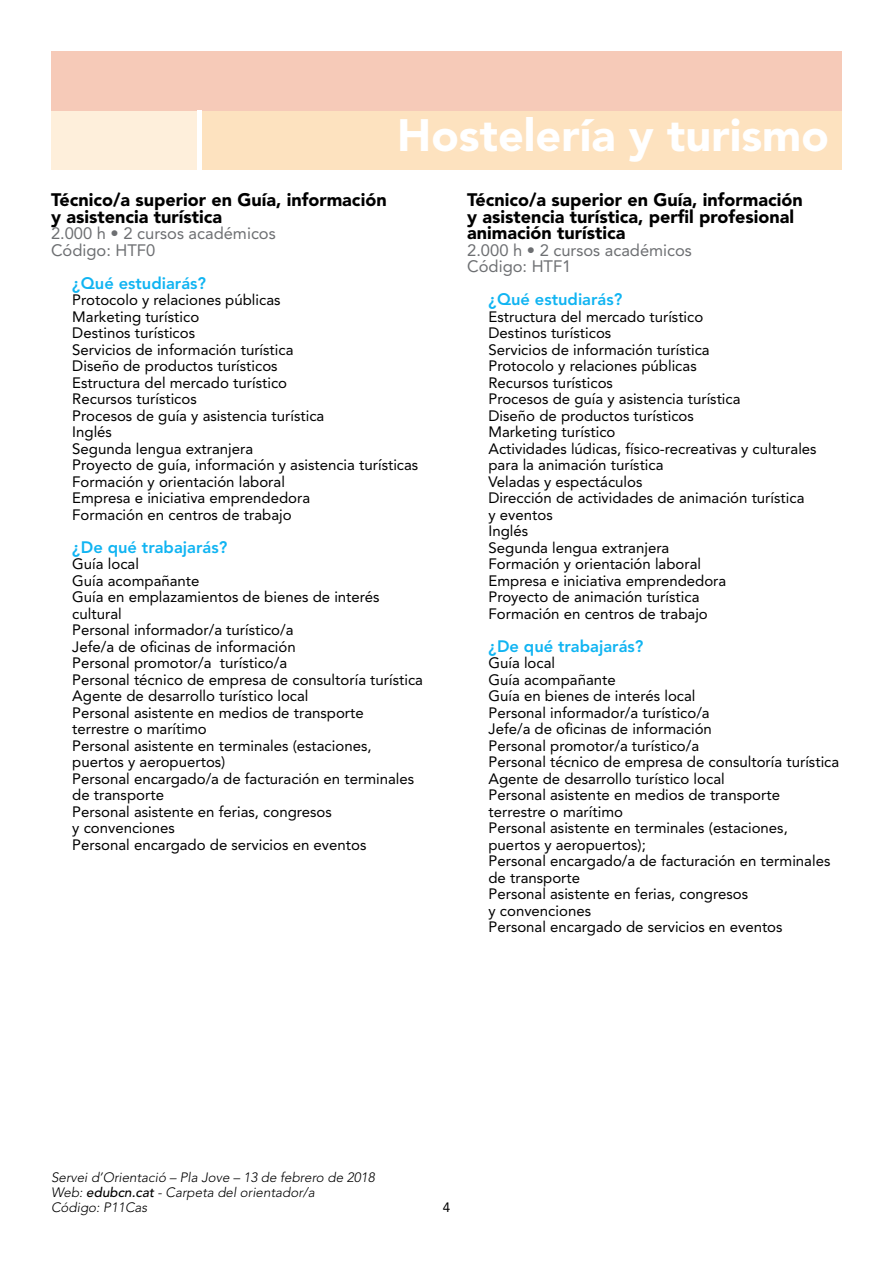
<style>
.page{position:relative;width:893px;height:1263px;background:#fff}
.page>*{position:absolute;margin:0;border:0;box-sizing:border-box;transform-origin:0 0}
.t1{font:900 45px "Avenir LT Std";color:#fff}
.curs{font:900 18px/16.5px "Avenir LT Std";color:#000}
.Codi{font:16.5px "Avenir LT Std";color:#6d6f72}
.pregunta{font:800 16.5px "Avenir LT Std";color:#10b4f2}
.text{font:15px/16.5px "Avenir LT Std";color:#000}
.t2{font:italic 300 13.5px "Avenir LT Std";color:#000}
.text-2{font:13.5px "Avenir LT Std";color:#000}
.s1{font-weight:500}
</style>
<div class="page">
<div style="left:51px;top:111px;width:791px;height:59px;background:#fde2bf"></div>
<div style="left:51px;top:111px;width:149px;height:59px;background:#feefdb"></div>
<div style="left:51px;top:51px;width:791px;height:60px;background:#f6cab8"></div>
<hr style="left:198px;top:111px;width:4px;height:59px;background:#fff">
<p class="t1" style="left:397px;top:108px;width:433px">Hostelería y turismo</p>
<p class="curs" style="left:51px;top:192px;width:337px">Técnico/a superior en Guía, información y asistencia turística</p>
<p class="Codi" style="left:51px;top:224px;width:226px">2.000 h • 2 cursos académicos</p>
<p class="Codi" style="left:51px;top:240px;width:106px">Código: HTF0</p>
<p class="pregunta" style="left:72px;top:273px;width:135px">¿Qué estudiarás?</p>
<p class="text" style="left:72px;top:292px;width:210px">Protocolo y relaciones públicas</p>
<p class="text" style="left:72px;top:308px;width:128px">Marketing turístico</p>
<p class="text" style="left:72px;top:325px;width:124px">Destinos turísticos</p>
<p class="text" style="left:72px;top:341px;width:223px">Servicios de información turística</p>
<p class="text" style="left:72px;top:358px;width:207px">Diseño de productos turísticos</p>
<p class="text" style="left:72px;top:374px;width:216px">Estructura del mercado turístico</p>
<p class="text" style="left:72px;top:391px;width:126px">Recursos turísticos</p>
<p class="text" style="left:72px;top:407px;width:254px">Procesos de guía y asistencia turística</p>
<p class="text" style="left:72px;top:424px;width:41px">Inglés</p>
<p class="text" style="left:72px;top:440px;width:182px">Segunda lengua extranjera</p>
<p class="text" style="left:72px;top:457px;width:348px">Proyecto de guía, información y asistencia turísticas</p>
<p class="text" style="left:72px;top:473px;width:214px">Formación y orientación laboral</p>
<p class="text" style="left:72px;top:490px;width:239px">Empresa e iniciativa emprendedora</p>
<p class="text" style="left:72px;top:506px;width:221px">Formación en centros de trabajo</p>
<p class="pregunta" style="left:72px;top:537px;width:156px">¿De qué trabajarás?</p>
<p class="text" style="left:72px;top:556px;width:68px">Guía local</p>
<p class="text" style="left:72px;top:572px;width:129px">Guía acompañante</p>
<p class="text" style="left:72px;top:589px;width:309px">Guía en emplazamientos de bienes de interés cultural</p>
<p class="text" style="left:72px;top:622px;width:223px">Personal informador/a turístico/a</p>
<p class="text" style="left:72px;top:638px;width:225px">Jefe/a de oficinas de información</p>
<p class="text" style="left:72px;top:655px;width:216px">Personal promotor/a turístico/a</p>
<p class="text" style="left:72px;top:671px;width:352px">Personal técnico de empresa de consultoría turística</p>
<p class="text" style="left:72px;top:688px;width:238px">Agente de desarrollo turístico local</p>
<p class="text" style="left:72px;top:704px;width:293px">Personal asistente en medios de transporte terrestre o marítimo</p>
<p class="text" style="left:72px;top:737px;width:301px">Personal asistente en terminales (estaciones, puertos y aeropuertos)</p>
<p class="text" style="left:72px;top:770px;width:343px">Personal encargado/a de facturación en terminales de transporte</p>
<p class="text" style="left:72px;top:803px;width:261px">Personal asistente en ferias, congresos y convenciones</p>
<p class="text" style="left:72px;top:836px;width:296px">Personal encargado de servicios en eventos</p>
<p class="curs" style="left:467px;top:192px;width:337px">Técnico/a superior en Guía, información y asistencia turística, perfil profesional animación turística</p>
<p class="Codi" style="left:467px;top:240px;width:226px">2.000 h • 2 cursos académicos</p>
<p class="Codi" style="left:467px;top:257px;width:106px">Código: HTF1</p>
<p class="pregunta" style="left:488px;top:290px;width:135px">¿Qué estudiarás?</p>
<p class="text" style="left:488px;top:308px;width:216px">Estructura del mercado turístico</p>
<p class="text" style="left:488px;top:325px;width:124px">Destinos turísticos</p>
<p class="text" style="left:488px;top:341px;width:223px">Servicios de información turística</p>
<p class="text" style="left:488px;top:358px;width:210px">Protocolo y relaciones públicas</p>
<p class="text" style="left:488px;top:374px;width:126px">Recursos turísticos</p>
<p class="text" style="left:488px;top:391px;width:254px">Procesos de guía y asistencia turística</p>
<p class="text" style="left:488px;top:407px;width:207px">Diseño de productos turísticos</p>
<p class="text" style="left:488px;top:424px;width:128px">Marketing turístico</p>
<p class="text" style="left:488px;top:440px;width:330px">Actividades lúdicas, físico-recreativas y culturales para la animación turística</p>
<p class="text" style="left:488px;top:473px;width:155px">Veladas y espectáculos</p>
<p class="text" style="left:488px;top:490px;width:317px">Dirección de actividades de animación turística y eventos</p>
<p class="text" style="left:488px;top:523px;width:41px">Inglés</p>
<p class="text" style="left:488px;top:539px;width:182px">Segunda lengua extranjera</p>
<p class="text" style="left:488px;top:556px;width:214px">Formación y orientación laboral</p>
<p class="text" style="left:488px;top:572px;width:239px">Empresa e iniciativa emprendedora</p>
<p class="text" style="left:488px;top:589px;width:212px">Proyecto de animación turística</p>
<p class="text" style="left:488px;top:605px;width:221px">Formación en centros de trabajo</p>
<p class="pregunta" style="left:488px;top:636px;width:156px">¿De qué trabajarás?</p>
<p class="text" style="left:488px;top:655px;width:68px">Guía local</p>
<p class="text" style="left:488px;top:671px;width:129px">Guía acompañante</p>
<p class="text" style="left:488px;top:688px;width:209px">Guía en bienes de interés local</p>
<p class="text" style="left:488px;top:704px;width:223px">Personal informador/a turístico/a</p>
<p class="text" style="left:488px;top:721px;width:225px">Jefe/a de oficinas de información</p>
<p class="text" style="left:488px;top:737px;width:212px">Personal promotor/a turístico/a</p>
<p class="text" style="left:488px;top:754px;width:352px">Personal técnico de empresa de consultoría turística</p>
<p class="text" style="left:488px;top:770px;width:238px">Agente de desarrollo turístico local</p>
<p class="text" style="left:488px;top:787px;width:293px">Personal asistente en medios de transporte terrestre o marítimo</p>
<p class="text" style="left:488px;top:820px;width:301px">Personal asistente en terminales (estaciones, puertos y aeropuertos);</p>
<p class="text" style="left:488px;top:853px;width:343px">Personal encargado/a de facturación en terminales de transporte</p>
<p class="text" style="left:488px;top:886px;width:261px">Personal asistente en ferias, congresos y convenciones</p>
<p class="text" style="left:488px;top:919px;width:296px">Personal encargado de servicios en eventos</p>
<p class="t2" style="left:51px;top:1169px;width:325px">Servei d’Orientació – Pla Jove – 13 de febrero de 2018</p>
<p class="t2" style="left:51px;top:1184px;width:265px">Web: <span class="s1">edubcn.cat</span> - Carpeta del orientador/a</p>
<p class="t2" style="left:51px;top:1199px;width:98px">Código: P11Cas</p>
<p class="text-2" style="left:443px;top:1199px;width:9px">4</p>
</div>
